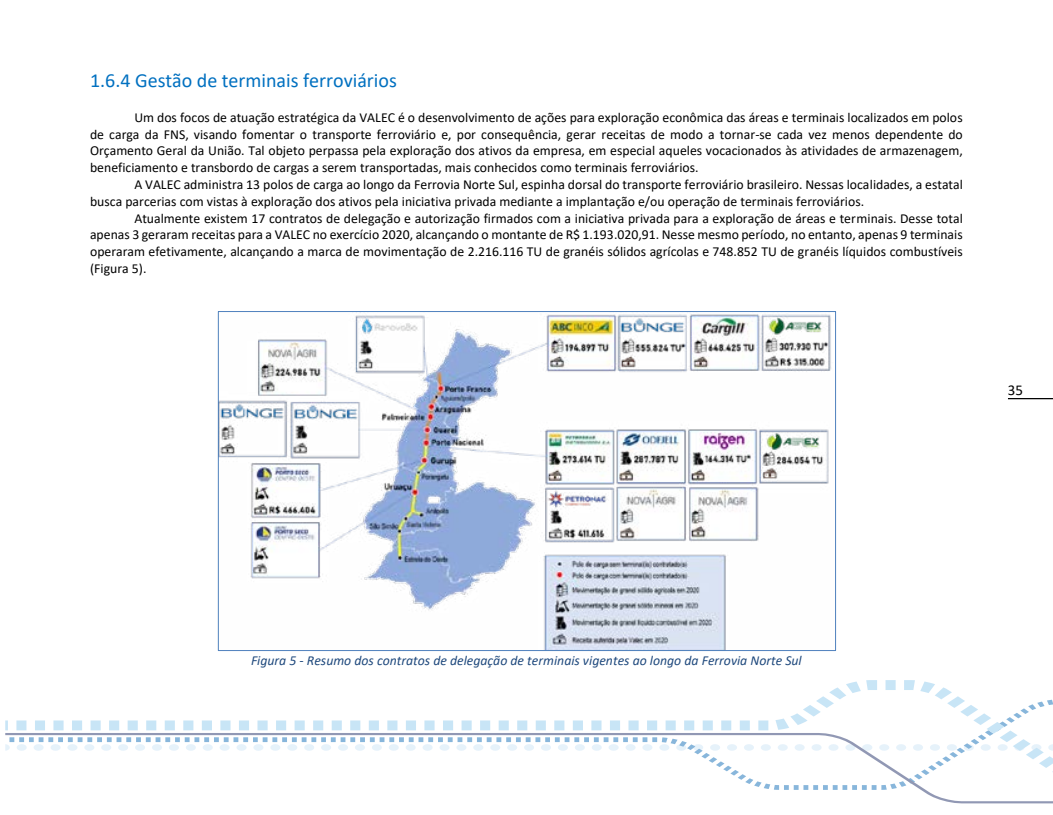
<style>
.page{position:relative;width:1053px;height:815px;background:#fff}
.page>*{position:absolute;margin:0;border:0;box-sizing:border-box;transform-origin:0 0}
.t1{font:20px "Calibri";color:#0070c0}
.t2{font:15px "Calibri";color:#000}
.t3{font:13.75px/16.8px "Calibri";color:#000;text-align:justify}
.t4{font:italic 13.75px "Calibri";color:#1f497d}
</style>
<div class="page">
<svg style="left:5px;top:680px;width:1047px;height:53px"></svg>
<svg style="left:5px;top:733px;width:1047px;height:70px"></svg>
<hr style="left:1007px;top:398px;width:45px;height:1px;background:#000">
<img style="left:220px;top:314px;width:611px;height:335px">
<h1 class="t1" style="left:90px;top:66px;width:308px">1.6.4 Gestão de terminais ferroviários</h1>
<p class="t3" style="left:90px;top:109px;width:874px;text-indent:44px">Um dos focos de atuação estratégica da VALEC é o desenvolvimento de ações para exploração econômica das áreas e terminais localizados em polos de carga da FNS, visando fomentar o transporte ferroviário e, por consequência, gerar receitas de modo a tornar-se cada vez menos dependente do Orçamento Geral da União. Tal objeto perpassa pela exploração dos ativos da empresa, em especial aqueles vocacionados às atividades de armazenagem, beneficiamento e transbordo de cargas a serem transportadas, mais conhecidos como terminais ferroviários.</p>
<p class="t3" style="left:90px;top:176px;width:874px;text-indent:44px">A VALEC administra 13 polos de carga ao longo da Ferrovia Norte Sul, espinha dorsal do transporte ferroviário brasileiro. Nessas localidades, a estatal busca parcerias com vistas à exploração dos ativos pela iniciativa privada mediante a implantação e/ou operação de terminais ferroviários.</p>
<p class="t3" style="left:90px;top:209px;width:874px;text-indent:44px">Atualmente existem 17 contratos de delegação e autorização firmados com a iniciativa privada para a exploração de áreas e terminais. Desse total apenas 3 geraram receitas para a VALEC no exercício 2020, alcançando o montante de R$ 1.193.020,91. Nesse mesmo período, no entanto, apenas 9 terminais operaram efetivamente, alcançando a marca de movimentação de 2.216.116 TU de granéis sólidos agrícolas e 748.852 TU de granéis líquidos combustíveis (Figura 5).</p>
<p class="t2" style="left:1007px;top:380px;width:17px">35</p>
<p class="t4" style="left:251px;top:650px;width:552px">Figura 5 - Resumo dos contratos de delegação de terminais vigentes ao longo da Ferrovia Norte Sul</p>
</div>
